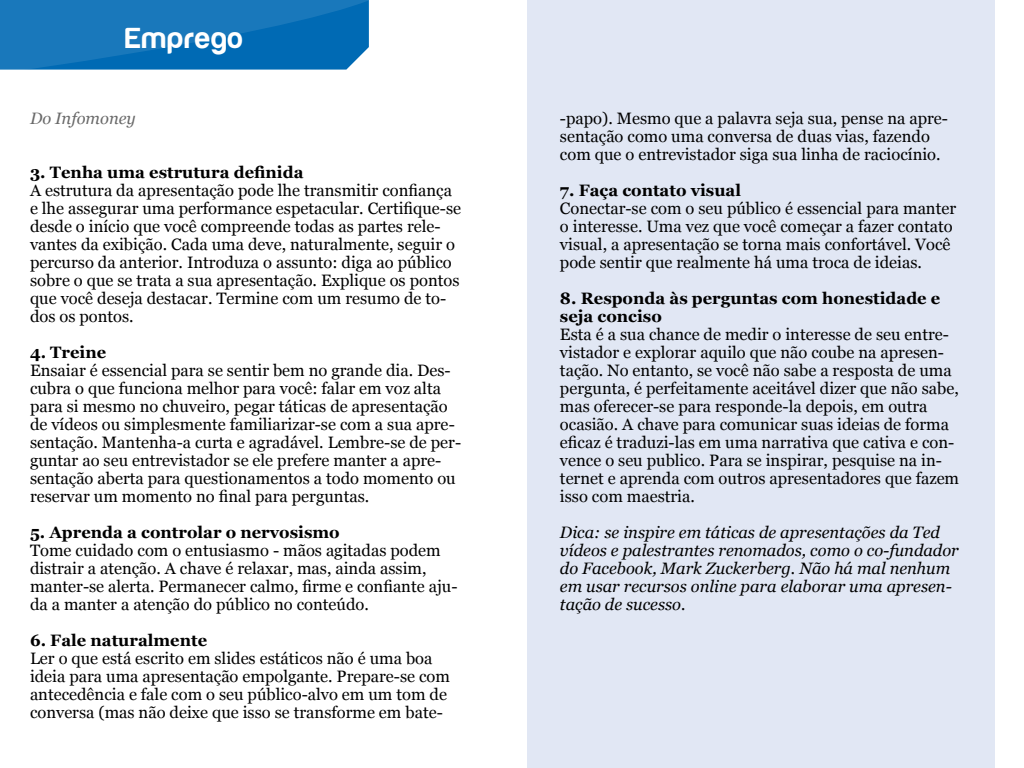
<style>
.page{position:relative;width:1024px;height:768px;background:#fff}
.page>*{position:absolute;margin:0;border:0;box-sizing:border-box;transform-origin:0 0}
.t1{font:30px "Harabara";letter-spacing:.05em;color:#fff}
.t2{font:16.5px/18px "Georgia";color:#000}
.t3{font:italic 16.5px/18px "Georgia";color:#000}
.t4{font:700 16.5px/18px "Georgia";color:#000}
.t5{font:italic 16.5px "Georgia";color:#696969}
</style>
<div class="page">
<div style="left:527px;top:0;width:467px;height:768px;background:#e1e7f4"></div>
<svg style="left:0;top:0;width:369px;height:70px;background:#1274b9"></svg>
<h1 class="t1" style="left:125px;top:22px;width:119px">Emprego</h1>
<p class="t5" style="left:30px;top:106px;width:107px">Do Infomoney</p>
<p class="t4" style="left:30px;top:162px;width:275px">3. Tenha uma estrutura definida</p>
<p class="t2" style="left:30px;top:181px;width:433px">A estrutura da apresentação pode lhe transmitir confiança e lhe assegurar uma performance espetacular. Certifique-se desde o início que você compreende todas as partes rele&shy;vantes da exibição. Cada uma deve, naturalmente, seguir o percurso da anterior. Introduza o assunto: diga ao público sobre o que se trata a sua apresentação. Explique os pontos que você deseja destacar. Termine com um resumo de to&shy;dos os pontos.</p>
<p class="t4" style="left:30px;top:342px;width:78px">4. Treine</p>
<p class="t2" style="left:30px;top:361px;width:433px">Ensaiar é essencial para se sentir bem no grande dia. Des&shy;cubra o que funciona melhor para você: falar em voz alta para si mesmo no chuveiro, pegar táticas de apresentação de vídeos ou simplesmente familiarizar-se com a sua apre&shy;sentação. Mantenha-a curta e agradável. Lembre-se de per&shy;guntar ao seu entrevistador se ele prefere manter a apre&shy;sentação aberta para questionamentos a todo momento ou reservar um momento no final para perguntas.</p>
<p class="t4" style="left:30px;top:522px;width:311px">5. Aprenda a controlar o nervosismo</p>
<p class="t2" style="left:30px;top:541px;width:429px">Tome cuidado com o entusiasmo - mãos agitadas podem distrair a atenção. A chave é relaxar, mas, ainda assim, manter-se alerta. Permanecer calmo, firme e confiante aju&shy;da a manter a atenção do público no conteúdo.</p>
<p class="t4" style="left:30px;top:630px;width:179px">6. Fale naturalmente</p>
<p class="t2" style="left:30px;top:649px;width:422px">Ler o que está escrito em slides estáticos não é uma boa ideia para uma apresentação empolgante. Prepare-se com antecedência e fale com o seu público-alvo em um tom de conversa (mas não deixe que isso se transforme em bate-</p>
<p class="t2" style="left:560px;top:109px;width:390px">-papo). Mesmo que a palavra seja sua, pense na apre&shy;sentação como uma conversa de duas vias, fazendo com que o entrevistador siga sua linha de raciocínio.</p>
<p class="t4" style="left:560px;top:180px;width:183px">7. Faça contato visual</p>
<p class="t2" style="left:560px;top:199px;width:398px">Conectar-se com o seu público é essencial para manter o interesse. Uma vez que você começar a fazer contato visual, a apresentação se torna mais confortável. Você pode sentir que realmente há uma troca de ideias.</p>
<p class="t4" style="left:560px;top:288px;width:382px">8. Responda às perguntas com honestidade e seja conciso</p>
<p class="t2" style="left:560px;top:325px;width:401px">Esta é a sua chance de medir o interesse de seu entre&shy;vistador e explorar aquilo que não coube na apresen&shy;tação. No entanto, se você não sabe a resposta de uma pergunta, é perfeitamente aceitável dizer que não sabe, mas oferecer-se para responde-la depois, em outra ocasião. A chave para comunicar suas ideias de forma eficaz é traduzi-las em uma narrativa que cativa e con&shy;vence o seu publico. Para se inspirar, pesquise na in&shy;ternet e aprenda com outros apresentadores que fazem isso com maestria.</p>
<p class="t3" style="left:560px;top:523px;width:400px">Dica: se inspire em táticas de apresentações da Ted vídeos e palestrantes renomados, como o co-fundador do Facebook, Mark Zuckerberg. Não há mal nenhum em usar recursos online para elaborar uma apresen&shy;tação de sucesso.</p>
</div>
